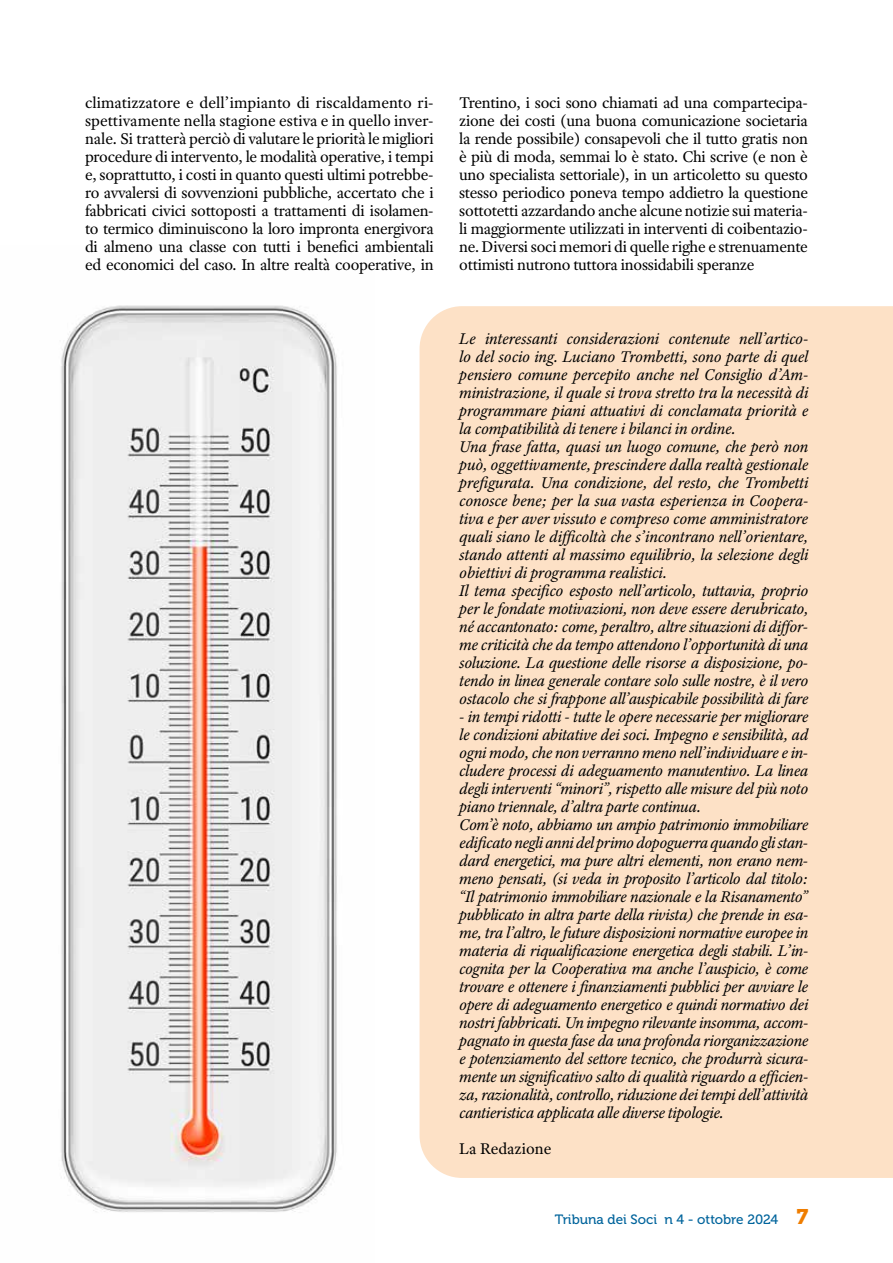
<style>
.page{position:relative;width:893px;height:1263px;background:#fff}
.page>*{position:absolute;margin:0;border:0;box-sizing:border-box;transform-origin:0 0}
.t1{font:italic 16.5px/18px "Adobe Text Pro";letter-spacing:-.02em;color:#000}
.t2{font:16.5px/18px "Adobe Text Pro";letter-spacing:-.02em;color:#000;text-align:justify}
.t3{font:16.5px "Adobe Text Pro";color:#000}
.t4{font:13.5px "Museo 500";color:#00649c}
.s1{font-family:"Museo Slab 900";font-size:21px;color:#ef7d00}
</style>
<div class="page">
<div style="left:420px;top:306px;width:473px;height:872px;background:#fde1c6"></div>
<img style="left:61px;top:305px;width:276px;height:908px">
<p class="t2" style="left:85px;top:93px;width:350px">climatizzatore e dell’impianto di riscaldamento ri&shy;spettivamente nella stagione estiva e in quello inver&shy;nale. Si tratterà perciò di valutare le priorità le migliori procedure di intervento, le modalità operative, i tempi e, soprattutto, i costi in quanto questi ultimi potrebbe&shy;ro avvalersi di sovvenzioni pubbliche, accertato che i fabbricati civici sottoposti a trattamenti di isolamen&shy;to termico diminuiscono la loro impronta energivora di almeno una classe con tutti i benefici ambientali ed economici del caso. In altre realtà cooperative, in</p>
<p class="t2" style="left:459px;top:93px;width:350px">Trentino, i soci sono chiamati ad una compartecipa&shy;zione dei costi (una buona comunicazione societaria la rende possibile) consapevoli che il tutto gratis non è più di moda, semmai lo è stato. Chi scrive (e non è uno specialista settoriale), in un articoletto su questo stesso periodico poneva tempo addietro la questione sottotetti azzardando anche alcune notizie sui materia&shy;li maggiormente utilizzati in interventi di coibentazio&shy;ne. Diversi soci memori di quelle righe e strenuamente ottimisti nutrono tuttora inossidabili speranze</p>
<p class="t1" style="left:459px;top:329px;width:351px">Le interessanti considerazioni contenute nell’artico&shy;lo del socio ing. Luciano Trombetti, sono parte di quel pensiero comune percepito anche nel Consiglio d’Am&shy;ministrazione, il quale si trova stretto tra la necessità di programmare piani attuativi di conclamata priorità e la compatibilità di tenere i bilanci in ordine.<br>Una frase fatta, quasi un luogo comune, che però non può, oggettivamente, prescindere dalla realtà gestionale prefigurata. Una condizione, del resto, che Trombetti conosce bene; per la sua vasta esperienza in Coopera&shy;tiva e per aver vissuto e compreso come amministratore quali siano le difficoltà che s’incontrano nell’orientare, stando attenti al massimo equilibrio, la selezione degli obiettivi di programma realistici.<br>Il tema specifico esposto nell’articolo, tuttavia, proprio per le fondate motivazioni, non deve essere derubricato, né accantonato: come, peraltro, altre situazioni di diffor&shy;me criticità che da tempo attendono l’opportunità di una soluzione. La questione delle risorse a disposizione, po&shy;tendo in linea generale contare solo sulle nostre, è il vero ostacolo che si frappone all’auspicabile possibilità di fare</p>
<p class="t1" style="left:459px;top:707px;width:351px">- in tempi ridotti - tutte le opere necessarie per migliorare le condizioni abitative dei soci. Impegno e sensibilità, ad ogni modo, che non verranno meno nell’individuare e in&shy;cludere processi di adeguamento manutentivo. La linea degli interventi “minori”, rispetto alle misure del più noto piano triennale, d’altra parte continua.<br>Com’è noto, abbiamo un ampio patrimonio immobiliare edificato negli anni del primo dopoguerra quando gli stan&shy;dard energetici, ma pure altri elementi, non erano nem&shy;meno pensati, (si veda in proposito l’articolo dal titolo: “Il patrimonio immobiliare nazionale e la Risanamento” pubblicato in altra parte della rivista) che prende in esa&shy;me, tra l’altro, le future disposizioni normative europee in materia di riqualificazione energetica degli stabili. L’in&shy;cognita per la Cooperativa ma anche l’auspicio, è come trovare e ottenere i finanziamenti pubblici per avviare le opere di adeguamento energetico e quindi normativo dei nostri fabbricati. Un impegno rilevante insomma, accom&shy;pagnato in questa fase da una profonda riorganizzazione e potenziamento del settore tecnico, che produrrà sicura&shy;mente un significativo salto di qualità riguardo a efficien&shy;za, razionalità, controllo, riduzione dei tempi dell’attività cantieristica applicata alle diverse tipologie.</p>
<p class="t3" style="left:459px;top:1138px;width:94px">La Redazione</p>
<p class="t4" style="left:555px;top:1212px;width:255px">Tribuna dei Soci n 4 - ottobre 2024 <span class="s1">7</span></p>
</div>
